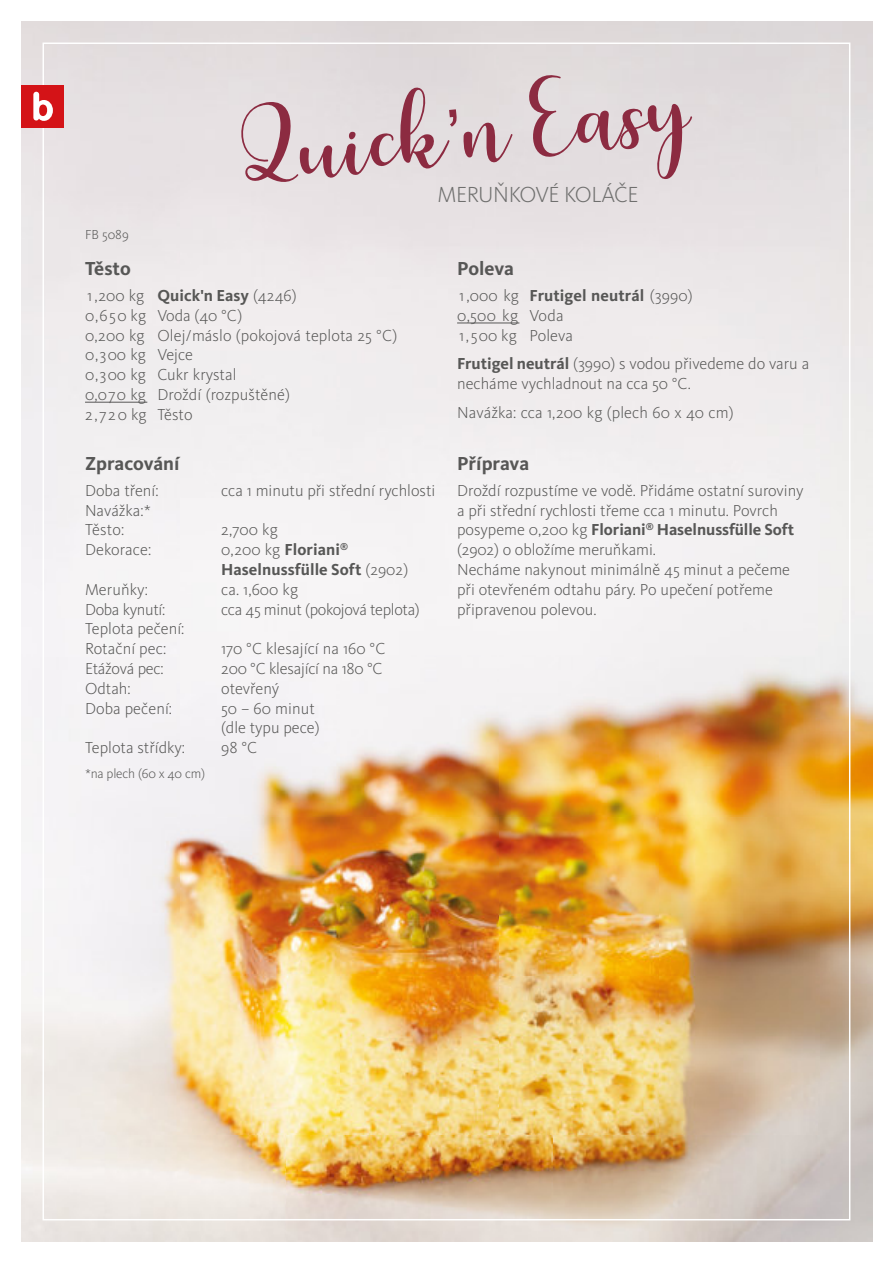
<style>
.page{position:relative;width:893px;height:1263px;background:#fff}
.page>*{position:absolute;margin:0;border:0;box-sizing:border-box;transform-origin:0 0}
.t1{font:72px "Bartleen Script";color:#8c2b41}
.t2{font:300 22.65px "Kievit Pro";letter-spacing:-.02em;color:#6f6f6e}
.t3{font:700 19.5px "Kievit Pro";color:#575756}
.t4{font:300 16.5px/19.8px "Kievit Pro";color:#575756}
.t5{font:700 16.5px/19.8px "Kievit Pro";letter-spacing:.005em;color:#575756}
.t6{font:300 16.5px "Kievit Pro";letter-spacing:-.02em;color:#575756}
.t7{font:300 13.5px "Kievit Pro";letter-spacing:-.015em;color:#575756}
.s1{font-family:"Arial"}
.s2{font-weight:700}
.s3{font-weight:300}
</style>
<div class="page">
<img style="left:21px;top:21px;width:851px;height:1221px">
<hr style="left:85px;top:402px;width:62px;height:1px;background:#575756">
<hr style="left:457px;top:323px;width:62px;height:1px;background:#575756">
<div style="left:21px;top:85px;width:43px;height:43px;background:#d41317"></div>
<svg style="left:33px;top:92px;width:20px;height:29px"></svg>
<h1 class="t1" style="left:234px;top:106px;width:454px;rotate:-6deg">Quick<span class="s1">’</span>n Easy</h1>
<h2 class="t2" style="left:437px;top:185px;width:203px">MERUŇKOVÉ KOLÁČE</h2>
<p class="t7" style="left:85px;top:228px;width:45px">FB 5089</p>
<p class="t3" style="left:85px;top:260px;width:47px">Těsto</p>
<p class="t4" style="left:85px;top:287px;width:314px">1,200 kg <span class="s2">Quick'n Easy</span> (4246)<br>0,650 kg Voda (40 °C)<br>0,200 kg Olej/máslo (pokojová teplota 25 °C)<br>0,300 kg Vejce<br>0,300 kg Cukr krystal<br>0,070 kg Droždí (rozpuštěné)<br>2,720 kg Těsto</p>
<p class="t3" style="left:85px;top:455px;width:96px">Zpracování</p>
<p class="t4" style="left:85px;top:482px;width:75px">Doba tření:</p>
<p class="t4" style="left:221px;top:482px;width:216px">cca 1 minutu při střední rychlosti</p>
<p class="t4" style="left:85px;top:501px;width:67px">Navážka:*<br>Těsto:</p>
<p class="t4" style="left:221px;top:521px;width:58px">2,700 kg</p>
<p class="t4" style="left:85px;top:541px;width:68px">Dekorace:</p>
<p class="t5" style="left:221px;top:541px;width:189px"><span class="s3">0,200 kg</span> Floriani<sup>®<br></sup>Haselnussfülle Soft <span class="s3">(2902)</span></p>
<p class="t4" style="left:85px;top:581px;width:64px">Meruňky:</p>
<p class="t4" style="left:221px;top:581px;width:78px">ca. 1,600 kg</p>
<p class="t6" style="left:85px;top:602px;width:82px">Doba kynutí:</p>
<p class="t6" style="left:221px;top:602px;width:200px">cca 45 minut (pokojová teplota)</p>
<p class="t4" style="left:85px;top:620px;width:101px">Teplota pečení:<br>Rotační pec:</p>
<p class="t4" style="left:221px;top:640px;width:166px">170 °C klesající na 160 °C</p>
<p class="t4" style="left:85px;top:660px;width:80px">Etážová pec:</p>
<p class="t4" style="left:221px;top:660px;width:163px">200 °C klesající na 180 °C</p>
<p class="t4" style="left:85px;top:680px;width:47px">Odtah:</p>
<p class="t4" style="left:221px;top:680px;width:60px">otevřený</p>
<p class="t4" style="left:85px;top:699px;width:89px">Doba pečení:</p>
<p class="t4" style="left:221px;top:699px;width:100px">50 – 60 minut (dle typu pece)</p>
<p class="t4" style="left:85px;top:739px;width:102px">Teplota střídky:</p>
<p class="t4" style="left:221px;top:739px;width:38px">98 °C</p>
<p class="t7" style="left:85px;top:768px;width:122px">*na plech (60 x 40 cm)</p>
<p class="t3" style="left:457px;top:260px;width:58px">Poleva</p>
<p class="t4" style="left:457px;top:287px;width:237px">1,000 kg <span class="s2">Frutigel neutrál</span> (3990)<br>0,500 kg Voda<br>1,500 kg Poleva</p>
<p class="t4" style="left:457px;top:355px;width:354px"><span class="s2">Frutigel neutrál</span> (3990) s vodou přivedeme do varu a necháme vychladnout na cca 50 °C.</p>
<p class="t4" style="left:457px;top:404px;width:278px">Navážka: cca 1,200 kg (plech 60 x 40 cm)</p>
<p class="t3" style="left:457px;top:455px;width:74px">Příprava</p>
<p class="t4" style="left:457px;top:482px;width:348px">Droždí rozpustíme ve vodě. Přidáme ostatní suroviny a při střední rychlosti třeme cca 1 minutu. Povrch posypeme 0,200 kg <span class="s2">Floriani</span><sup>®</sup> <span class="s2">Haselnussfülle Soft </span>(2902) o obložíme meruňkami.<br>Necháme nakynout minimálně 45 minut a pečeme při otevřeném odtahu páry. Po upečení potřeme připravenou polevou.</p>
</div>
